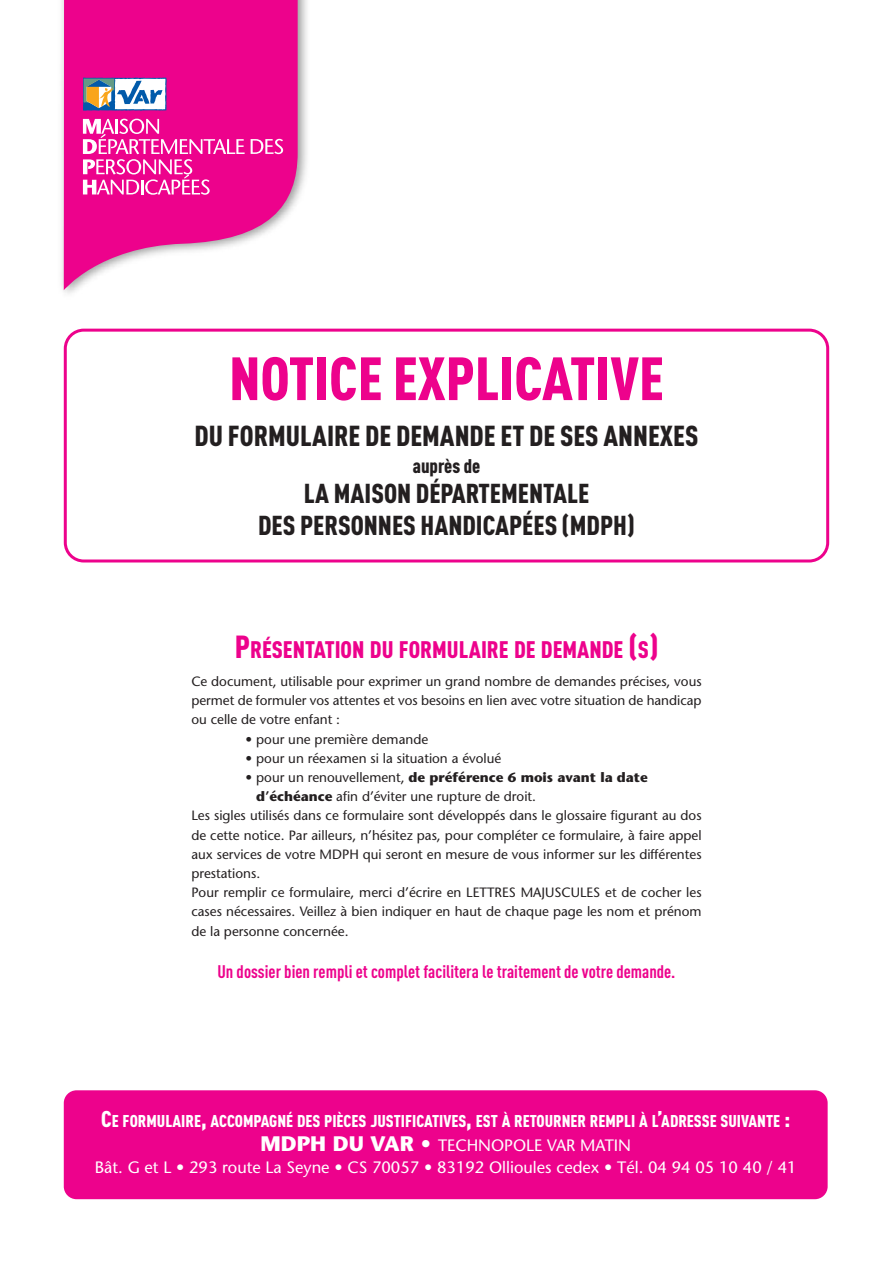
<style>
.page{position:relative;width:893px;height:1263px;background:#fff}
.page>*{position:absolute;margin:0;border:0;box-sizing:border-box;transform-origin:0 0}
.t1{font:900 60px "DIN Cond";color:#ed028c}
.t2{font:900 28.5px "DIN Cond";color:#231f20}
.t3{font:900 27px/32.4px "DIN Cond";color:#231f20;text-align:center}
.t4{font:900 23.7px "DIN Cond";color:#ed028c}
.t5{font:900 19.5px "DIN Cond";color:#231f20}
.t6{font:700 18px "DIN Cond";color:#ed028c}
.t7{font:900 16.8px "DIN Cond";color:#fff}
.t8{font:16.5px/21.9px "Stone Sans";color:#fff;text-align:center}
.t9{font:13.5px/19.2px "Stone Sans";color:#231f20;text-align:justify}
.t10{font:700 13.5px "Stone Sans";color:#231f20}
.s1{font-size:31.5px}
.s2{font-weight:400}
.s3{font-weight:700}
.s4{font-size:22.5px}
.s5{font-weight:700;font-size:21px}
</style>
<div class="page">
<img style="left:61px;top:0;width:246px;height:294px">
<svg style="left:64px;top:0;width:234px;height:290px;fill:#ed028c"></svg>
<svg style="left:64px;top:329px;width:765px;height:233px"></svg>
<svg style="left:251px;top:139px;width:32px;height:15px"></svg>
<svg style="left:83px;top:119px;width:162px;height:76px;background:#f13da7"></svg>
<svg style="left:83px;top:78px;width:84px;height:33px"></svg>
<div style="left:64px;top:1090px;width:764px;height:109px;background:#ed028c;border-radius:13px"></div>
<h1 class="t1" style="left:229px;top:357px;width:436px">NOTICE EXPLICATIVE</h1>
<h2 class="t2" style="left:195px;top:426px;width:505px">DU FORMULAIRE DE DEMANDE ET DE SES ANNEXES</h2>
<h3 class="t5" style="left:413px;top:459px;width:69px">auprès de</h3>
<h3 class="t3" style="left:258px;top:479px;width:378px">LA MAISON DÉPARTEMENTALE<br>DES PERSONNES HANDICAPÉES (MDPH)</h3>
<h3 class="t4" style="left:235px;top:641px;width:425px"><span class="s1">P</span>RÉSENTATION DU FORMULAIRE DE DEMANDE <span class="s1">(</span>S<span class="s1">)</span></h3>
<p class="t9" style="left:191px;top:673px;width:512px">Ce document, utilisable pour exprimer un grand nombre de demandes précises, vous permet de formuler vos attentes et vos besoins en lien avec votre situation de handicap ou celle de votre enfant :</p>
<p class="t9" style="left:246px;top:731px;width:184px">• pour une première demande</p>
<p class="t9" style="left:246px;top:750px;width:257px">• pour un réexamen si la situation a évolué</p>
<p class="t10" style="left:246px;top:772px;width:404px"><span class="s2">• pour un renouvellement,</span> de préférence 6 mois avant la date</p>
<p class="t9" style="left:256px;top:788px;width:282px"><span class="s3">d’échéance</span> afin d’éviter une rupture de droit.</p>
<p class="t9" style="left:191px;top:807px;width:512px">Les sigles utilisés dans ce formulaire sont développés dans le glossaire figurant au dos</p>
<p class="t9" style="left:191px;top:827px;width:512px">de cette notice. Par ailleurs, n’hésitez pas, pour compléter ce formulaire, à faire appel</p>
<p class="t9" style="left:191px;top:846px;width:512px">aux services de votre MDPH qui seront en mesure de vous informer sur les différentes</p>
<p class="t9" style="left:191px;top:865px;width:70px">prestations.</p>
<p class="t9" style="left:191px;top:884px;width:512px">Pour remplir ce formulaire, merci d’écrire en LETTRES MAJUSCULES et de cocher les</p>
<p class="t9" style="left:191px;top:903px;width:512px">cases nécessaires. Veillez à bien indiquer en haut de chaque page les nom et prénom</p>
<p class="t9" style="left:191px;top:923px;width:159px">de la personne concernée.</p>
<h3 class="t6" style="left:217px;top:965px;width:460px">Un dossier bien rempli et complet facilitera le traitement de votre demande.</h3>
<p class="t7" style="left:101px;top:1115px;width:691px"><span class="s4">C</span>E FORMULAIRE<span class="s4">,</span> ACCOMPAGNÉ DES PIÈCES JUSTIFICATIVES<span class="s4">,</span> EST À RETOURNER REMPLI À L<span class="s4">’</span>ADRESSE SUIVANTE <span class="s4">:</span></p>
<p class="t8" style="left:95px;top:1136px;width:703px"><span class="s5">MDPH DU VAR •</span> TECHNOPOLE VAR MATIN<br>Bât. G et L • 293 route La Seyne • CS 70057 • 83192 Ollioules cedex • Tél. 04 94 05 10 40 / 41</p>
</div>
